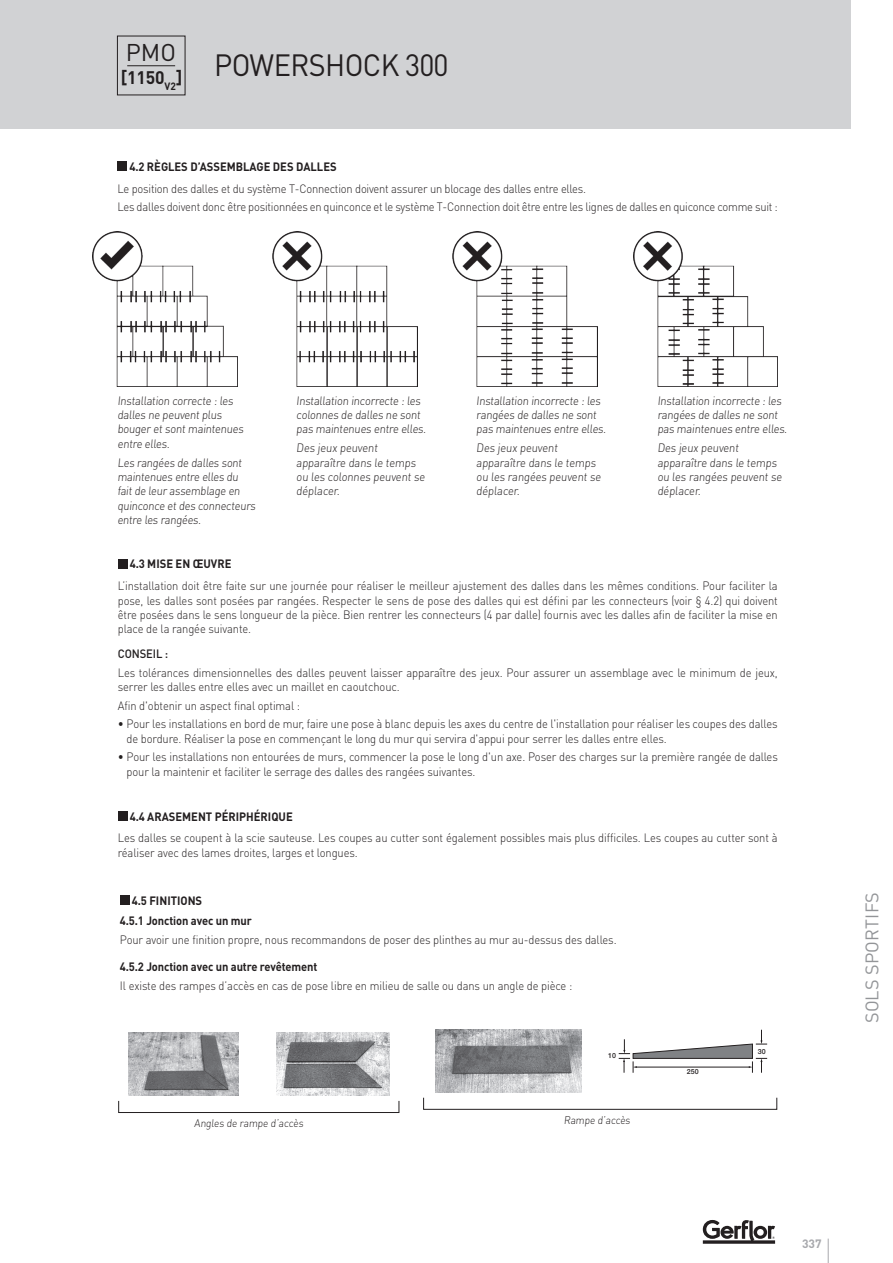
<style>
.page{position:relative;width:893px;height:1263px;background:#fff}
.page>*{position:absolute;margin:0;border:0;box-sizing:border-box;transform-origin:0 0}
.t1{font:30.45px "DIN Pro";letter-spacing:-.02em;color:#231f20;scale:.95 1}
.t2{font:24px "DIN Pro";color:#231f20}
.t3{font:18px "DIN Pro";letter-spacing:.01em;color:#939598}
.t4{font:700 18px "DIN Pro";color:#231f20}
.t5{font:300 12px/14.4px "DIN Pro";letter-spacing:-.01em;color:#231f20;scale:.93 1}
.t6{font:300 12px/14.4px "DIN Pro";letter-spacing:-.01em;color:#231f20;scale:.92 1}
.t7{font:700 12px "DIN Pro";color:#231f20;scale:.93 1}
.t8{font:700 12px "DIN Pro";color:#231f20;scale:.95 1}
.t9{font:500 12px "DIN Pro";letter-spacing:-.01em;color:#231f20;scale:.93 1}
.t10{font:700 12px "DIN Pro";color:#a8a9ad}
.t11{font:300 10.95px "DIN Pro";color:#231f20;scale:.93 1}
.t12{font:500 7.05px "Helvetica Neue";color:#231f20}
</style>
<div class="page">
<svg style="left:828px;top:1238px;width:1px;height:25px"></svg>
<div style="left:0;top:0;width:850px;height:129px;background:#d1d2d4"></div>
<hr style="left:127px;top:65px;width:48px;height:1px;background:#231f20">
<div style="left:117px;top:161px;width:10px;height:10px;background:#231f20"></div>
<img style="left:93px;top:232px;width:144px;height:154px">
<img style="left:273px;top:232px;width:145px;height:154px">
<img style="left:453px;top:232px;width:145px;height:154px">
<img style="left:633px;top:232px;width:145px;height:154px">
<div style="left:118px;top:559px;width:9px;height:9px;background:#231f20"></div>
<div style="left:118px;top:811px;width:9px;height:9px;background:#231f20"></div>
<div style="left:120px;top:895px;width:9px;height:9px;background:#231f20"></div>
<img style="left:435px;top:1030px;width:146px;height:62px">
<svg style="left:619px;top:1030px;width:148px;height:43px"></svg>
<div style="left:423px;top:1097px;width:354px;height:13px;border:1px solid #231f20"></div>
<img style="left:128px;top:1033px;width:111px;height:62px">
<img style="left:277px;top:1033px;width:113px;height:63px">
<div style="left:118px;top:1100px;width:281px;height:13px;border:1px solid #231f20"></div>
<svg style="left:703px;top:1220px;width:72px;height:24px"></svg>
<h2 class="t2" style="left:126px;top:36px;width:52px">PMO</h2>
<h3 class="t4" style="left:121px;top:66px;width:63px">[1150<sub>V2</sub>]</h3>
<h1 class="t1" style="left:214px;top:45px;width:248px">POWERSHOCK 300</h1>
<p class="t8" style="left:129px;top:158px;width:220px">4.2 RÈGLES D’ASSEMBLAGE DES DALLES</p>
<p class="t5" style="left:117px;top:178px;width:712px;line-height:18.6px">Le position des dalles et du système T-Connection doivent assurer un blocage des dalles entre elles.<br>Les dalles doivent donc être positionnées en quinconce et le système T-Connection doit être entre les lignes de dalles en quiconce comme suit :</p>
<p class="t5" style="left:117px;top:393px;width:139px">Installation correcte : les dalles ne peuvent plus bouger et sont maintenues entre elles.</p>
<p class="t6" style="left:117px;top:454px;width:154px">Les rangées de dalles sont maintenues entre elles du fait de leur assemblage en quinconce et des connecteurs entre les rangées.</p>
<p class="t7" style="left:130px;top:556px;width:111px">4.3 MISE EN ŒUVRE</p>
<p class="t5" style="left:296px;top:393px;width:143px">Installation incorrecte : les colonnes de dalles ne sont pas maintenues entre elles.</p>
<p class="t5" style="left:296px;top:440px;width:142px">Des jeux peuvent apparaître dans le temps ou les colonnes peuvent se déplacer.</p>
<p class="t5" style="left:476px;top:393px;width:143px">Installation incorrecte : les rangées de dalles ne sont pas maintenues entre elles.</p>
<p class="t5" style="left:476px;top:440px;width:137px">Des jeux peuvent apparaître dans le temps ou les rangées peuvent se déplacer.</p>
<p class="t5" style="left:657px;top:393px;width:143px">Installation incorrecte : les rangées de dalles ne sont pas maintenues entre elles.</p>
<p class="t5" style="left:657px;top:440px;width:137px">Des jeux peuvent apparaître dans le temps ou les rangées peuvent se déplacer.</p>
<p class="t5" style="left:118px;top:578px;width:711px;text-align:justify">L’installation doit être faite sur une journée pour réaliser le meilleur ajustement des dalles dans les mêmes conditions. Pour faciliter la pose, les dalles sont posées par rangées. Respecter le sens de pose des dalles qui est défini par les connecteurs (voir § 4.2) qui doivent être posées dans le sens longueur de la pièce. Bien rentrer les connecteurs (4 par dalle) fournis avec les dalles afin de faciliter la mise en place de la rangée suivante.</p>
<p class="t9" style="left:118px;top:645px;width:56px">CONSEIL :</p>
<p class="t5" style="left:118px;top:664px;width:711px">Les tolérances dimensionnelles des dalles peuvent laisser apparaître des jeux. Pour assurer un assemblage avec le minimum de jeux, serrer les dalles entre elles avec un maillet en caoutchouc.</p>
<p class="t5" style="left:118px;top:697px;width:198px">Afin d'obtenir un aspect final optimal :</p>
<p class="t5" style="left:127px;top:716px;width:702px;text-indent:-9px">• Pour les installations en bord de mur, faire une pose à blanc depuis les axes du centre de l'installation pour réaliser les coupes des dalles de bordure. Réaliser la pose en commençant le long du mur qui servira d'appui pour serrer les dalles entre elles.</p>
<p class="t5" style="left:127px;top:749px;width:702px;text-indent:-9px">• Pour les installations non entourées de murs, commencer la pose le long d'un axe. Poser des charges sur la première rangée de dalles pour la maintenir et faciliter le serrage des dalles des rangées suivantes.</p>
<p class="t7" style="left:130px;top:808px;width:177px">4.4 ARASEMENT PÉRIPHÉRIQUE</p>
<p class="t5" style="left:118px;top:830px;width:711px">Les dalles se coupent à la scie sauteuse. Les coupes au cutter sont également possibles mais plus difficiles. Les coupes au cutter sont à réaliser avec des lames droites, larges et longues.</p>
<p class="t7" style="left:132px;top:892px;width:77px">4.5 FINITIONS</p>
<p class="t7" style="left:120px;top:913px;width:143px">4.5.1 Jonction avec un mur</p>
<p class="t5" style="left:120px;top:932px;width:536px">Pour avoir une finition propre, nous recommandons de poser des plinthes au mur au-dessus des dalles.</p>
<p class="t7" style="left:120px;top:959px;width:214px">4.5.2 Jonction avec un autre revêtement</p>
<p class="t5" style="left:120px;top:978px;width:488px">Il existe des rampes d’accès en cas de pose libre en milieu de salle ou dans un angle de pièce :</p>
<p class="t12" style="left:608px;top:1050px;width:9px">10</p>
<p class="t11" style="left:194px;top:1116px;width:120px">Angles de rampe d’accès</p>
<p class="t11" style="left:564px;top:1113px;width:75px">Rampe d’accès</p>
<p class="t12" style="left:687px;top:1066px;width:13px">250</p>
<p class="t12" style="left:758px;top:1045px;width:9px">30</p>
<p class="t10" style="left:802px;top:1235px;width:21px">337</p>
<h3 class="t3" style="left:860px;top:1023px;width:132px;rotate:-90deg">SOLS SPORTIFS</h3>
</div>
